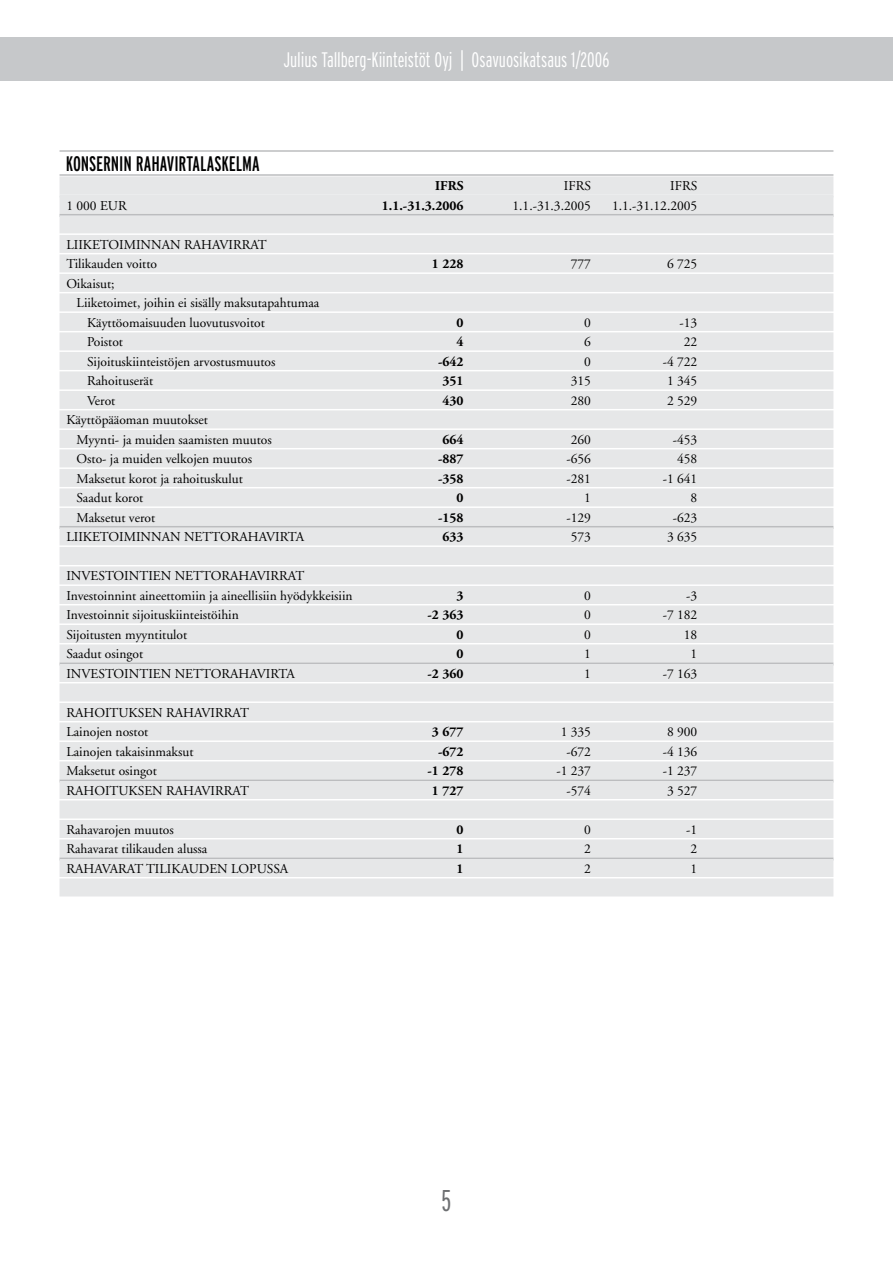
<style>
.page{position:relative;width:893px;height:1263px;background:#fff}
.page>*{position:absolute;margin:0;border:0;box-sizing:border-box;transform-origin:0 0}
.t1{font:300 extra-condensed 21px "Interstate";letter-spacing:-.005em;color:#fff}
.t2{font:extra-condensed 21px "Interstate";letter-spacing:-.005em;color:#000}
.t3{font:13.5px/19.5px "Adobe Garamond";color:#000}
.t4{font:700 13.5px "Adobe Garamond";color:#000}
</style>
<div class="page">
<div style="left:0;top:37px;width:893px;height:44px;background:#c6c8ca"></div>
<hr style="left:60px;top:150px;width:773px;height:2px;background:#bcbdbf">
<hr style="left:60px;top:174px;width:773px;height:2px;background:#bcbdbf">
<div style="left:60px;top:176px;width:773px;height:18px;background:#e6e7e8"></div>
<hr style="left:60px;top:194px;width:773px;height:3px;background:#e6e7e8">
<div style="left:60px;top:196px;width:773px;height:18px;background:#e6e7e8"></div>
<hr style="left:60px;top:214px;width:773px;height:3px;background:#bcbdbf">
<div style="left:60px;top:215px;width:773px;height:18px;background:#e6e7e8"></div>
<div style="left:60px;top:235px;width:773px;height:18px;background:#e6e7e8"></div>
<div style="left:60px;top:254px;width:773px;height:18px;background:#e6e7e8"></div>
<div style="left:60px;top:274px;width:773px;height:18px;background:#e6e7e8"></div>
<div style="left:60px;top:293px;width:773px;height:18px;background:#e6e7e8"></div>
<div style="left:60px;top:313px;width:773px;height:18px;background:#e6e7e8"></div>
<div style="left:60px;top:332px;width:773px;height:18px;background:#e6e7e8"></div>
<div style="left:60px;top:352px;width:773px;height:18px;background:#e6e7e8"></div>
<div style="left:60px;top:371px;width:773px;height:18px;background:#e6e7e8"></div>
<div style="left:60px;top:391px;width:773px;height:18px;background:#e6e7e8"></div>
<div style="left:60px;top:410px;width:773px;height:18px;background:#e6e7e8"></div>
<div style="left:60px;top:430px;width:773px;height:18px;background:#e6e7e8"></div>
<div style="left:60px;top:449px;width:773px;height:18px;background:#e6e7e8"></div>
<div style="left:60px;top:469px;width:773px;height:18px;background:#e6e7e8"></div>
<div style="left:60px;top:488px;width:773px;height:18px;background:#e6e7e8"></div>
<div style="left:60px;top:508px;width:773px;height:18px;background:#e6e7e8"></div>
<hr style="left:60px;top:526px;width:773px;height:3px;background:#bcbdbf">
<div style="left:60px;top:527px;width:773px;height:18px;background:#e6e7e8"></div>
<div style="left:60px;top:547px;width:773px;height:18px;background:#e6e7e8"></div>
<div style="left:60px;top:566px;width:773px;height:18px;background:#e6e7e8"></div>
<div style="left:60px;top:586px;width:773px;height:18px;background:#e6e7e8"></div>
<div style="left:60px;top:605px;width:773px;height:18px;background:#e6e7e8"></div>
<div style="left:60px;top:625px;width:773px;height:18px;background:#e6e7e8"></div>
<div style="left:60px;top:644px;width:773px;height:18px;background:#e6e7e8"></div>
<hr style="left:60px;top:662px;width:773px;height:3px;background:#bcbdbf">
<div style="left:60px;top:664px;width:773px;height:18px;background:#e6e7e8"></div>
<div style="left:60px;top:683px;width:773px;height:18px;background:#e6e7e8"></div>
<div style="left:60px;top:703px;width:773px;height:18px;background:#e6e7e8"></div>
<div style="left:60px;top:722px;width:773px;height:18px;background:#e6e7e8"></div>
<div style="left:60px;top:742px;width:773px;height:18px;background:#e6e7e8"></div>
<div style="left:60px;top:761px;width:773px;height:18px;background:#e6e7e8"></div>
<hr style="left:60px;top:779px;width:773px;height:3px;background:#bcbdbf">
<div style="left:60px;top:781px;width:773px;height:18px;background:#e6e7e8"></div>
<div style="left:60px;top:800px;width:773px;height:18px;background:#e6e7e8"></div>
<div style="left:60px;top:820px;width:773px;height:18px;background:#e6e7e8"></div>
<div style="left:60px;top:839px;width:773px;height:18px;background:#e6e7e8"></div>
<hr style="left:60px;top:857px;width:773px;height:3px;background:#bcbdbf">
<div style="left:60px;top:859px;width:773px;height:18px;background:#e6e7e8"></div>
<div style="left:60px;top:878px;width:773px;height:18px;background:#e6e7e8"></div>
<h1 class="t1" style="left:283px;top:48px;width:327px">Julius Tallberg-Kiinteistöt Oyj | Osavuosikatsaus 1/2006</h1>
<h1 class="t2" style="left:66px;top:152px;width:195px">KONSERNIN RAHAVIRTALASKELMA</h1>
<p class="t4" style="left:435px;top:178px;width:30px">IFRS</p>
<p class="t3" style="left:564px;top:176px;width:29px">IFRS</p>
<p class="t3" style="left:670px;top:176px;width:29px">IFRS</p>
<p class="t3" style="left:66px;top:196px;width:62px">1 000 EUR</p>
<p class="t4" style="left:382px;top:198px;width:83px">1.1.-31.3.2006</p>
<p class="t3" style="left:512px;top:196px;width:80px">1.1.-31.3.2005</p>
<p class="t3" style="left:612px;top:196px;width:87px">1.1.-31.12.2005</p>
<p class="t3" style="left:66px;top:235px;width:202px">LIIKETOIMINNAN RAHAVIRRAT<br>Tilikauden voitto</p>
<p class="t4" style="left:432px;top:256px;width:33px">1 228</p>
<p class="t3" style="left:571px;top:254px;width:22px">777</p>
<p class="t3" style="left:667px;top:254px;width:32px">6 725</p>
<p class="t3" style="left:66px;top:274px;width:50px">Oikaisut;</p>
<p class="t3" style="left:77px;top:293px;width:244px">Liiketoimet, joihin ei sisälly maksutapahtumaa</p>
<p class="t3" style="left:87px;top:313px;width:179px">Käyttöomaisuuden luovutusvoitot</p>
<p class="t4" style="left:456px;top:315px;width:9px">0</p>
<p class="t3" style="left:584px;top:313px;width:8px">0</p>
<p class="t3" style="left:680px;top:313px;width:19px">-13</p>
<p class="t3" style="left:87px;top:332px;width:37px">Poistot</p>
<p class="t4" style="left:456px;top:334px;width:9px">4</p>
<p class="t3" style="left:584px;top:332px;width:8px">6</p>
<p class="t3" style="left:684px;top:332px;width:15px">22</p>
<p class="t3" style="left:87px;top:352px;width:190px">Sijoituskiinteistöjen arvostusmuutos</p>
<p class="t4" style="left:438px;top:354px;width:27px">-642</p>
<p class="t3" style="left:584px;top:352px;width:8px">0</p>
<p class="t3" style="left:663px;top:352px;width:36px">-4 722</p>
<p class="t3" style="left:87px;top:371px;width:67px">Rahoituserät</p>
<p class="t4" style="left:442px;top:373px;width:23px">351</p>
<p class="t3" style="left:571px;top:371px;width:22px">315</p>
<p class="t3" style="left:667px;top:371px;width:32px">1 345</p>
<p class="t3" style="left:87px;top:391px;width:30px">Verot</p>
<p class="t4" style="left:442px;top:393px;width:23px">430</p>
<p class="t3" style="left:571px;top:391px;width:22px">280</p>
<p class="t3" style="left:667px;top:391px;width:32px">2 529</p>
<p class="t3" style="left:77px;top:410px;width:197px;text-indent:-10px">Käyttöpääoman muutokset<br>Myynti- ja muiden saamisten muutos</p>
<p class="t4" style="left:442px;top:432px;width:23px">664</p>
<p class="t3" style="left:571px;top:430px;width:22px">260</p>
<p class="t3" style="left:673px;top:430px;width:26px">-453</p>
<p class="t3" style="left:77px;top:449px;width:177px">Osto- ja muiden velkojen muutos</p>
<p class="t4" style="left:438px;top:451px;width:27px">-887</p>
<p class="t3" style="left:566px;top:449px;width:26px">-656</p>
<p class="t3" style="left:677px;top:449px;width:22px">458</p>
<p class="t3" style="left:77px;top:469px;width:168px">Maksetut korot ja rahoituskulut</p>
<p class="t4" style="left:438px;top:471px;width:27px">-358</p>
<p class="t3" style="left:566px;top:469px;width:26px">-281</p>
<p class="t3" style="left:663px;top:469px;width:36px">-1 641</p>
<p class="t3" style="left:77px;top:488px;width:68px">Saadut korot</p>
<p class="t4" style="left:456px;top:490px;width:9px">0</p>
<p class="t3" style="left:584px;top:488px;width:8px">1</p>
<p class="t3" style="left:691px;top:488px;width:8px">8</p>
<p class="t3" style="left:77px;top:508px;width:80px">Maksetut verot</p>
<p class="t4" style="left:438px;top:510px;width:27px">-158</p>
<p class="t3" style="left:566px;top:508px;width:26px">-129</p>
<p class="t3" style="left:673px;top:508px;width:26px">-623</p>
<p class="t3" style="left:66px;top:527px;width:240px">LIIKETOIMINNAN NETTORAHAVIRTA</p>
<p class="t4" style="left:442px;top:529px;width:23px">633</p>
<p class="t3" style="left:571px;top:527px;width:22px">573</p>
<p class="t3" style="left:667px;top:527px;width:32px">3 635</p>
<p class="t3" style="left:66px;top:566px;width:288px">INVESTOINTIEN NETTORAHAVIRRAT<br>Investoinnint aineettomiin ja aineellisiin hyödykkeisiin</p>
<p class="t4" style="left:456px;top:588px;width:9px">3</p>
<p class="t3" style="left:584px;top:586px;width:8px">0</p>
<p class="t3" style="left:686px;top:586px;width:13px">-3</p>
<p class="t3" style="left:66px;top:605px;width:174px">Investoinnit sijoituskiinteistöihin</p>
<p class="t4" style="left:427px;top:607px;width:38px">-2 363</p>
<p class="t3" style="left:584px;top:605px;width:8px">0</p>
<p class="t3" style="left:663px;top:605px;width:36px">-7 182</p>
<p class="t3" style="left:66px;top:625px;width:122px">Sijoitusten myyntitulot</p>
<p class="t4" style="left:456px;top:627px;width:9px">0</p>
<p class="t3" style="left:584px;top:625px;width:8px">0</p>
<p class="t3" style="left:684px;top:625px;width:15px">18</p>
<p class="t3" style="left:66px;top:644px;width:78px">Saadut osingot</p>
<p class="t4" style="left:456px;top:646px;width:9px">0</p>
<p class="t3" style="left:584px;top:644px;width:8px">1</p>
<p class="t3" style="left:691px;top:644px;width:8px">1</p>
<p class="t3" style="left:66px;top:664px;width:230px">INVESTOINTIEN NETTORAHAVIRTA</p>
<p class="t4" style="left:427px;top:666px;width:38px">-2 360</p>
<p class="t3" style="left:584px;top:664px;width:8px">1</p>
<p class="t3" style="left:663px;top:664px;width:36px">-7 163</p>
<p class="t3" style="left:66px;top:703px;width:184px">RAHOITUKSEN RAHAVIRRAT<br>Lainojen nostot</p>
<p class="t4" style="left:432px;top:724px;width:33px">3 677</p>
<p class="t3" style="left:561px;top:722px;width:32px">1 335</p>
<p class="t3" style="left:667px;top:722px;width:32px">8 900</p>
<p class="t3" style="left:66px;top:742px;width:129px">Lainojen takaisinmaksut</p>
<p class="t4" style="left:438px;top:744px;width:27px">-672</p>
<p class="t3" style="left:566px;top:742px;width:26px">-672</p>
<p class="t3" style="left:663px;top:742px;width:36px">-4 136</p>
<p class="t3" style="left:66px;top:761px;width:92px">Maksetut osingot</p>
<p class="t4" style="left:427px;top:763px;width:38px">-1 278</p>
<p class="t3" style="left:556px;top:761px;width:36px">-1 237</p>
<p class="t3" style="left:663px;top:761px;width:36px">-1 237</p>
<p class="t3" style="left:66px;top:781px;width:184px">RAHOITUKSEN RAHAVIRRAT</p>
<p class="t4" style="left:432px;top:783px;width:33px">1 727</p>
<p class="t3" style="left:566px;top:781px;width:26px">-574</p>
<p class="t3" style="left:667px;top:781px;width:32px">3 527</p>
<p class="t3" style="left:66px;top:820px;width:109px">Rahavarojen muutos</p>
<p class="t4" style="left:456px;top:822px;width:9px">0</p>
<p class="t3" style="left:584px;top:820px;width:8px">0</p>
<p class="t3" style="left:686px;top:820px;width:13px">-1</p>
<p class="t3" style="left:66px;top:839px;width:143px">Rahavarat tilikauden alussa</p>
<p class="t4" style="left:456px;top:841px;width:9px">1</p>
<p class="t3" style="left:584px;top:839px;width:8px">2</p>
<p class="t3" style="left:691px;top:839px;width:8px">2</p>
<p class="t3" style="left:66px;top:859px;width:224px">RAHAVARAT TILIKAUDEN LOPUSSA</p>
<p class="t4" style="left:456px;top:861px;width:9px">1</p>
<p class="t3" style="left:584px;top:859px;width:8px">2</p>
<p class="t3" style="left:691px;top:859px;width:8px">1</p>
</div>
